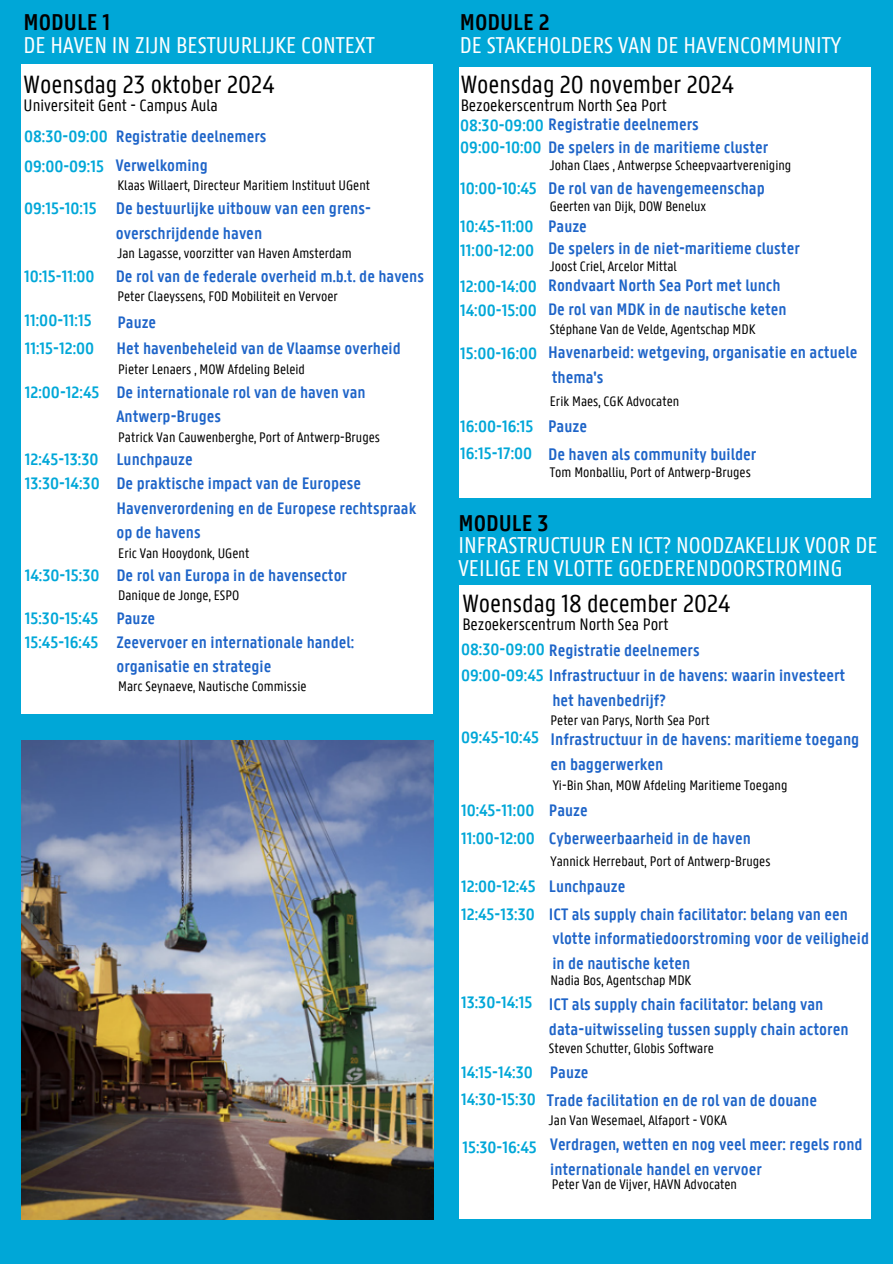
<style>
.page{position:relative;width:893px;height:1264px;background:#fff}
.page>*{position:absolute;margin:0;border:0;box-sizing:border-box;transform-origin:0 0}
.t1{font:27px "U Gent Panno Text";color:#000}
.t2{font:24.75px/22.5px "U Gent Panno Text";color:#fff}
.t3{font:600 18.15px/24.9px "U Gent Panno Text";color:#1e64c8}
.t4{font:600 18px/24.8px "U Gent Panno Text";color:#1e64c8}
.t5{font:600 18px "U Gent Panno Text";color:#00a7d8}
.t6{font:18px "U Gent Panno Text";color:#000}
.t7{font:15px "U Gent Panno Text";color:#000}
.s1{font-weight:600;color:#000}
.s2{color:#00a7d8}
</style>
<div class="page">
<div style="left:0;top:0;width:892px;height:1263px;background:#00a7d7"></div>
<div style="left:22px;top:64px;width:411px;height:649px;background:#fff"></div>
<div style="left:459px;top:67px;width:411px;height:431px;background:#fff"></div>
<div style="left:459px;top:585px;width:411px;height:633px;background:#fff"></div>
<img style="left:22px;top:740px;width:411px;height:479px">
<h1 class="t2" style="left:24px;top:13px;width:353px"><span class="s1">MODULE 1<br></span>DE HAVEN IN ZIJN BESTUURLIJKE CONTEXT</h1>
<h3 class="t1" style="left:24px;top:73px;width:252px">Woensdag 23 oktober 2024</h3>
<h3 class="t6" style="left:24px;top:97px;width:196px">Universiteit Gent - Campus Aula</h3>
<h2 class="t4" style="left:24px;top:125px;width:244px"><span class="s2">08:30-09:00</span> Registratie deelnemers</h2>
<h2 class="t5" style="left:24px;top:158px;width:82px">09:00-09:15</h2>
<h2 class="t5" style="left:24px;top:200px;width:74px">09:15-10:15</h2>
<h2 class="t4" style="left:116px;top:154px;width:93px">Verwelkoming</h2>
<p class="t3" style="left:116px;top:197px;width:257px">De bestuurlijke uitbouw van een grens&shy;overschrijdende haven</p>
<h2 class="t4" style="left:116px;top:265px;width:310px">De rol van de federale overheid m.b.t. de havens</h2>
<h2 class="t7" style="left:117px;top:178px;width:254px">Klaas Willaert, Directeur Maritiem Instituut UGent</h2>
<h2 class="t7" style="left:117px;top:247px;width:235px">Jan Lagasse, voorzitter van Haven Amsterdam</h2>
<h2 class="t7" style="left:117px;top:289px;width:222px">Peter Claeyssens, FOD Mobiliteit en Vervoer</h2>
<h2 class="t5" style="left:24px;top:268px;width:72px">10:15-11:00</h2>
<h2 class="t5" style="left:24px;top:312px;width:69px">11:00-11:15</h2>
<p class="t4" style="left:117px;top:310px;width:40px">Pauze</p>
<h2 class="t5" style="left:25px;top:341px;width:71px">11:15-12:00</h2>
<h2 class="t5" style="left:25px;top:385px;width:76px">12:00-12:45</h2>
<h2 class="t5" style="left:25px;top:452px;width:75px">12:45-13:30</h2>
<p class="t5" style="left:25px;top:475px;width:76px">13:30-14:30</p>
<h2 class="t5" style="left:25px;top:567px;width:76px">14:30-15:30</h2>
<p class="t5" style="left:25px;top:610px;width:75px">15:30-15:45</p>
<p class="t5" style="left:25px;top:634px;width:75px">15:45-16:45</p>
<p class="t4" style="left:116px;top:337px;width:286px">Het havenbeheleid van de Vlaamse overheid</p>
<h2 class="t4" style="left:116px;top:381px;width:250px">De internationale rol van de haven van<br>Antwerp-Bruges</h2>
<h2 class="t7" style="left:118px;top:362px;width:188px">Pieter Lenaers , MOW Afdeling Beleid</h2>
<h2 class="t7" style="left:118px;top:430px;width:263px">Patrick Van Cauwenberghe, Port of Antwerp-Bruges</h2>
<p class="t4" style="left:116px;top:448px;width:78px">Lunchpauze</p>
<h2 class="t4" style="left:116px;top:472px;width:301px">De praktische impact van de Europese<br>Havenverordening en de Europese rechtspraak op de havens</h2>
<p class="t4" style="left:116px;top:564px;width:232px">De rol van Europa in de havensector</p>
<h2 class="t4" style="left:116px;top:607px;width:40px">Pauze</h2>
<h2 class="t7" style="left:118px;top:546px;width:133px">Eric Van Hooydonk, UGent</h2>
<h2 class="t7" style="left:118px;top:589px;width:123px">Danique de Jonge, ESPO</h2>
<h2 class="t4" style="left:116px;top:630px;width:239px">Zeevervoer en internationale handel: organisatie en strategie</h2>
<h2 class="t7" style="left:118px;top:679px;width:190px">Marc Seynaeve, Nautische Commissie</h2>
<p class="t2" style="left:460px;top:13px;width:383px"><span class="s1">MODULE 2<br></span>DE STAKEHOLDERS VAN DE HAVENCOMMUNITY</p>
<h2 class="t1" style="left:460px;top:73px;width:275px">Woensdag 20 november 2024</h2>
<h2 class="t6" style="left:460px;top:97px;width:208px">Bezoekerscentrum North Sea Port</h2>
<h2 class="t4" style="left:460px;top:113px;width:240px"><span class="s2">08:30-09:00</span> Registratie deelnemers</h2>
<h2 class="t4" style="left:460px;top:136px;width:309px"><span class="s2">09:00-10:00</span> De spelers in de maritieme cluster</h2>
<h2 class="t3" style="left:548px;top:176px;width:218px">De rol van de havengemeenschap</h2>
<h2 class="t4" style="left:548px;top:215px;width:40px">Pauze</h2>
<p class="t4" style="left:548px;top:237px;width:253px">De spelers in de niet-maritieme cluster</p>
<h2 class="t4" style="left:548px;top:274px;width:234px">Rondvaart North Sea Port met lunch</h2>
<h2 class="t4" style="left:548px;top:298px;width:240px">De rol van MDK in de nautische keten</h2>
<p class="t7" style="left:549px;top:159px;width:243px">Johan Claes , Antwerpse Scheepvaartvereniging</p>
<h1 class="t7" style="left:549px;top:199px;width:158px">Geerten van Dijk, DOW Benelux</h1>
<p class="t5" style="left:460px;top:180px;width:78px">10:00-10:45</p>
<h2 class="t5" style="left:460px;top:218px;width:75px">10:45-11:00</h2>
<h2 class="t5" style="left:460px;top:242px;width:75px">11:00-12:00</h2>
<h2 class="t5" style="left:460px;top:278px;width:78px">12:00-14:00</h2>
<p class="t5" style="left:460px;top:302px;width:78px">14:00-15:00</p>
<h2 class="t5" style="left:460px;top:346px;width:78px">15:00-16:00</h2>
<h3 class="t7" style="left:549px;top:259px;width:129px">Joost Criel, Arcelor Mittal</h3>
<p class="t7" style="left:549px;top:322px;width:207px">Stéphane Van de Velde, Agentschap MDK</p>
<h2 class="t3" style="left:548px;top:340px;width:311px">Havenarbeid: wetgeving, organisatie en actuele thema's</h2>
<h2 class="t3" style="left:548px;top:415px;width:41px">Pauze</h2>
<p class="t7" style="left:549px;top:466px;width:202px">Tom Monballiu, Port of Antwerp-Bruges</p>
<h2 class="t7" style="left:549px;top:395px;width:131px">Erik Maes, CGK Advocaten</h2>
<h2 class="t5" style="left:460px;top:418px;width:75px">16:00-16:15</h2>
<h2 class="t5" style="left:460px;top:445px;width:74px">16:15-17:00</h2>
<h2 class="t3" style="left:548px;top:443px;width:210px">De haven als community builder</h2>
<h2 class="t2" style="left:458px;top:513px;width:420px"><span class="s1">MODULE 3<br></span>INFRASTRUCTUUR EN ICT? NOODZAKELIJK VOOR DE<br>VEILIGE EN VLOTTE GOEDERENDOORSTROMING</h2>
<h2 class="t1" style="left:462px;top:592px;width:269px">Woensdag 18 december 2024</h2>
<h2 class="t6" style="left:462px;top:617px;width:208px">Bezoekerscentrum North Sea Port</h2>
<h2 class="t4" style="left:461px;top:639px;width:240px"><span class="s2">08:30-09:00</span> Registratie deelnemers</h2>
<h2 class="t4" style="left:552px;top:664px;width:294px;text-indent:-91px"><span class="s2">09:00-09:45</span> Infrastructuur in de havens: waarin investeert het havenbedrijf?</h2>
<h2 class="t3" style="left:550px;top:728px;width:310px">Infrastructuur in de havens: maritieme toegang en baggerwerken</h2>
<h2 class="t4" style="left:549px;top:799px;width:40px">Pauze</h2>
<h2 class="t4" style="left:549px;top:827px;width:203px">Cyberweerbaarheid in de haven</h2>
<p class="t4" style="left:549px;top:874px;width:78px">Lunchpauze</p>
<h2 class="t4" style="left:549px;top:902px;width:321px">ICT als supply chain facilitator: belang van een vlotte informatiedoorstroming voor de veiligheid in de nautische keten</h2>
<p class="t7" style="left:550px;top:713px;width:160px">Peter van Parys, North Sea Port</p>
<p class="t5" style="left:461px;top:729px;width:80px">09:45-10:45</p>
<h1 class="t7" style="left:552px;top:779px;width:236px">Yi-Bin Shan, MOW Afdeling Maritieme Toegang</h1>
<h2 class="t5" style="left:461px;top:802px;width:75px">10:45-11:00</h2>
<h2 class="t5" style="left:461px;top:830px;width:75px">11:00-12:00</h2>
<h2 class="t5" style="left:461px;top:878px;width:76px">12:00-12:45</h2>
<h2 class="t5" style="left:461px;top:906px;width:75px">12:45-13:30</h2>
<h3 class="t7" style="left:550px;top:854px;width:221px">Yannick Herrebaut, Port of Antwerp-Bruges</h3>
<p class="t5" style="left:461px;top:994px;width:73px">13:30-14:15</p>
<h2 class="t7" style="left:550px;top:973px;width:142px">Nadia Bos, Agentschap MDK</h2>
<h2 class="t3" style="left:549px;top:992px;width:301px">ICT als supply chain facilitator: belang van data-uitwisseling tussen supply chain actoren</h2>
<p class="t7" style="left:549px;top:1042px;width:166px">Steven Schutter, Globis Software</p>
<h2 class="t5" style="left:461px;top:1064px;width:73px">14:15-14:30</h2>
<h2 class="t5" style="left:461px;top:1091px;width:76px">14:30-15:30</h2>
<p class="t3" style="left:546px;top:1088px;width:272px">Trade facilitation en de rol van de douane</p>
<h2 class="t4" style="left:549px;top:1061px;width:40px">Pauze</h2>
<p class="t5" style="left:462px;top:1138px;width:76px">15:30-16:45</p>
<h2 class="t7" style="left:549px;top:1114px;width:179px">Jan Van Wesemael, Alfaport - VOKA</h2>
<h2 class="t4" style="left:550px;top:1132px;width:314px">Verdragen, wetten en nog veel meer: regels rond internationale handel en vervoer</h2>
<h2 class="t7" style="left:552px;top:1177px;width:187px">Peter Van de Vijver, HAVN Advocaten</h2>
</div>
